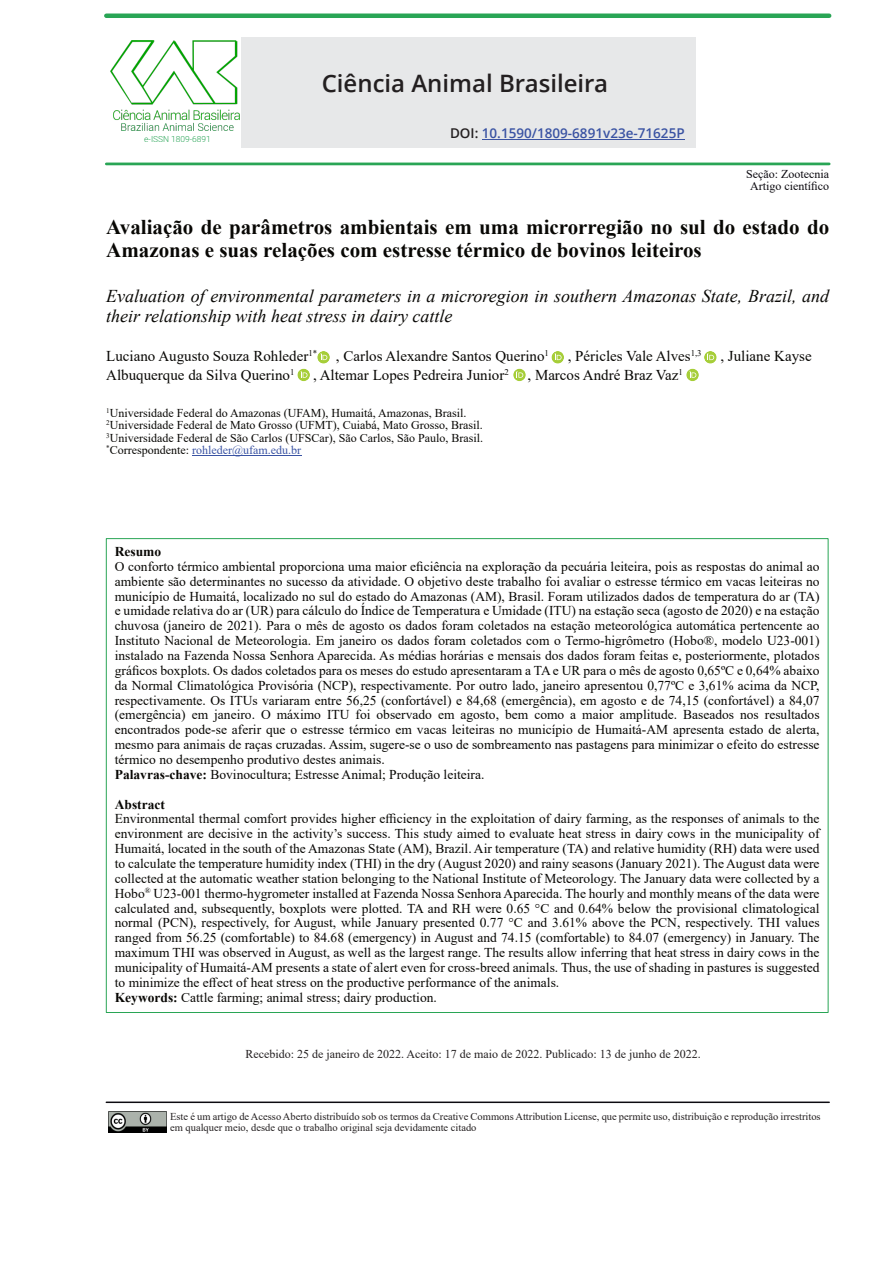
<style>
.page{position:relative;width:893px;height:1263px;background:#fff}
.page>*{position:absolute;margin:0;border:0;box-sizing:border-box;transform-origin:0 0}
.t1{font:600 24px "Open Sans";color:#231f20}
.t2{font:700 21px/23.1px "Times New Roman";color:#080704}
.t3{font:italic 18px/19.8px "Times New Roman";color:#080704}
.t4{font:15px "Times New Roman";color:#080704}
.t5{font:13.5px/14.9px "Times New Roman";color:#080704}
.t6{font:600 13.5px "Open Sans";color:#3a53a3}
.t7{font:700 13.5px "Times New Roman";color:#080704}
.t8{font:12px/12.5px "Times New Roman";color:#080704}
.t9{font:12px "Times New Roman";color:#231f20}
.t10{font:12px/12px "Times New Roman";color:#0c0a10;text-align:center}
.t11{font:10.5px/10.5px "Times New Roman";color:#231f20}
.t12{font:300 8.4px "Roboto";color:#28a456}
.s1{color:#231f20}
.s2{color:#3a53a3}
.s3{font-weight:700}
</style>
<div class="page">
<div style="left:241px;top:37px;width:455px;height:111px;background:#e7e8e9"></div>
<hr style="left:106px;top:14px;width:723px;height:4px;background:#29a555">
<hr style="left:106px;top:163px;width:723px;height:2px;background:#29a555">
<hr style="left:482px;top:139px;width:203px;height:1px;background:#3a53a3">
<img style="left:111px;top:41px;width:128px;height:89px">
<img style="left:108px;top:1112px;width:58px;height:20px">
<hr style="left:106px;top:1101px;width:723px;height:2px;background:#0c0a10">
<hr style="left:192px;top:455px;width:109px;height:1px;background:#3a53a3">
<svg style="left:686px;top:369px;width:13px;height:12px"></svg>
<svg style="left:689px;top:371px;width:7px;height:7px"></svg>
<svg style="left:513px;top:369px;width:13px;height:12px"></svg>
<svg style="left:516px;top:371px;width:7px;height:7px"></svg>
<svg style="left:297px;top:369px;width:13px;height:12px"></svg>
<svg style="left:301px;top:371px;width:6px;height:7px"></svg>
<svg style="left:704px;top:351px;width:13px;height:13px"></svg>
<svg style="left:707px;top:353px;width:7px;height:7px"></svg>
<svg style="left:551px;top:351px;width:13px;height:13px"></svg>
<svg style="left:555px;top:353px;width:7px;height:7px"></svg>
<svg style="left:317px;top:351px;width:13px;height:13px"></svg>
<svg style="left:321px;top:353px;width:6px;height:7px"></svg>
<p class="t12" style="left:144px;top:135px;width:68px">e-ISSN 1809-6891</p>
<h1 class="t1" style="left:322px;top:73px;width:288px">Ciência Animal Brasileira</h1>
<p class="t6" style="left:450px;top:128px;width:236px"><span class="s1">DOI:</span> 10.1590/1809-6891v23e-71625P</p>
<p class="t10" style="left:746px;top:170px;width:84px">Seção: Zootecnia<br>Artigo científico</p>
<h2 class="t2" style="left:106px;top:217px;width:724px">Avaliação de parâmetros ambientais em uma microrregião no sul do estado do<br>Amazonas e suas relações com estresse térmico de bovinos leiteiros</h2>
<h3 class="t3" style="left:106px;top:288px;width:724px">Evaluation of environmental parameters in a microregion in southern Amazonas State, Brazil, and their relationship with heat stress in dairy cattle</h3>
<p class="t4" style="left:106px;top:351px;width:212px">Luciano Augusto Souza Rohleder<sup>1*</sup></p>
<p class="t4" style="left:336px;top:351px;width:215px">, Carlos Alexandre Santos Querino<sup>1</sup></p>
<p class="t4" style="left:568px;top:351px;width:245px">, Péricles Vale Alves<sup>1,3</sup> , Juliane Kayse</p>
<p class="t4" style="left:106px;top:370px;width:190px">Albuquerque da Silva Querino<sup>1</sup></p>
<p class="t4" style="left:313px;top:370px;width:197px">, Altemar Lopes Pedreira Junior<sup>2</sup></p>
<p class="t4" style="left:527px;top:370px;width:157px">, Marcos André Braz Vaz<sup>1</sup></p>
<p class="t8" style="left:106px;top:407px;width:378px"><sup>1</sup>Universidade Federal do Amazonas (UFAM), Humaitá, Amazonas, Brasil.<br><sup>2</sup>Universidade Federal de Mato Grosso (UFMT), Cuiabá, Mato Grosso, Brasil.<br><sup>3</sup>Universidade Federal de São Carlos (UFSCar), São Carlos, São Paulo, Brasil. <sup>*</sup>Correspondente: <span class="s2">rohleder@ufam.edu.br</span></p>
<p class="t7" style="left:115px;top:547px;width:48px">Resumo</p>
<p class="t5" style="left:115px;top:560px;width:706px">O conforto térmico ambiental proporciona uma maior eficiência na exploração da pecuária leiteira, pois as respostas do animal ao ambiente são determinantes no sucesso da atividade. O objetivo deste trabalho foi avaliar o estresse térmico em vacas leiteiras no município de Humaitá, localizado no sul do estado do Amazonas (AM), Brasil. Foram utilizados dados de temperatura do ar (TA) e umidade relativa do ar (UR) para cálculo do Índice de Temperatura e Umidade (ITU) na estação seca (agosto de 2020) e na estação chuvosa (janeiro de 2021). Para o mês de agosto os dados foram coletados na estação meteorológica automática pertencente ao Instituto Nacional de Meteorologia. Em janeiro os dados foram coletados com o Termo-higrômetro (Hobo®, modelo U23-001) instalado na Fazenda Nossa Senhora Aparecida. As médias horárias e mensais dos dados foram feitas e, posteriormente, plotados gráficos boxplots. Os dados coletados para os meses do estudo apresentaram a TA e UR para o mês de agosto 0,65ºC e 0,64% abaixo da Normal Climatológica Provisória (NCP), respectivamente. Por outro lado, janeiro apresentou 0,77ºC e 3,61% acima da NCP, respectivamente. Os ITUs variaram entre 56,25 (confortável) e 84,68 (emergência), em agosto e de 74,15 (confortável) a 84,07 (emergência) em janeiro. O máximo ITU foi observado em agosto, bem como a maior amplitude. Baseados nos resultados encontrados pode-se aferir que o estresse térmico em vacas leiteiras no município de Humaitá-AM apresenta estado de alerta, mesmo para animais de raças cruzadas. Assim, sugere-se o uso de sombreamento nas pastagens para minimizar o efeito do estresse térmico no desempenho produtivo destes animais.<br><span class="s3">Palavras-chave:</span> Bovinocultura; Estresse Animal; Produção leiteira.</p>
<p class="t7" style="left:115px;top:799px;width:52px">Abstract</p>
<p class="t5" style="left:115px;top:813px;width:706px">Environmental thermal comfort provides higher efficiency in the exploitation of dairy farming, as the responses of animals to the environment are decisive in the activity’s success. This study aimed to evaluate heat stress in dairy cows in the municipality of Humaitá, located in the south of the Amazonas State (AM), Brazil. Air temperature (TA) and relative humidity (RH) data were used to calculate the temperature humidity index (THI) in the dry (August 2020) and rainy seasons (January 2021). The August data were collected at the automatic weather station belonging to the National Institute of Meteorology. The January data were collected by a Hobo<sup>®</sup> U23-001 thermo-hygrometer installed at Fazenda Nossa Senhora Aparecida. The hourly and monthly means of the data were calculated and, subsequently, boxplots were plotted. TA and RH were 0.65 °C and 0.64% below the provisional climatological normal (PCN), respectively, for August, while January presented 0.77 °C and 3.61% above the PCN, respectively. THI values ranged from 56.25 (comfortable) to 84.68 (emergency) in August and 74.15 (comfortable) to 84.07 (emergency) in January. The maximum THI was observed in August, as well as the largest range. The results allow inferring that heat stress in dairy cows in the municipality of Humaitá-AM presents a state of alert even for cross-breed animals. Thus, the use of shading in pastures is suggested to minimize the effect of heat stress on the productive performance of the animals.<br><span class="s3">Keywords:</span> Cattle farming; animal stress; dairy production.</p>
<p class="t9" style="left:246px;top:1050px;width:457px">Recebido: 25 de janeiro de 2022. Aceito: 17 de maio de 2022. Publicado: 13 de junho de 2022.</p>
<p class="t11" style="left:170px;top:1112px;width:652px">Este é um artigo de Acesso Aberto distribuído sob os termos da Creative Commons Attribution License, que permite uso, distribuição e reprodução irrestritos em qualquer meio, desde que o trabalho original seja devidamente citado</p>
</div>
